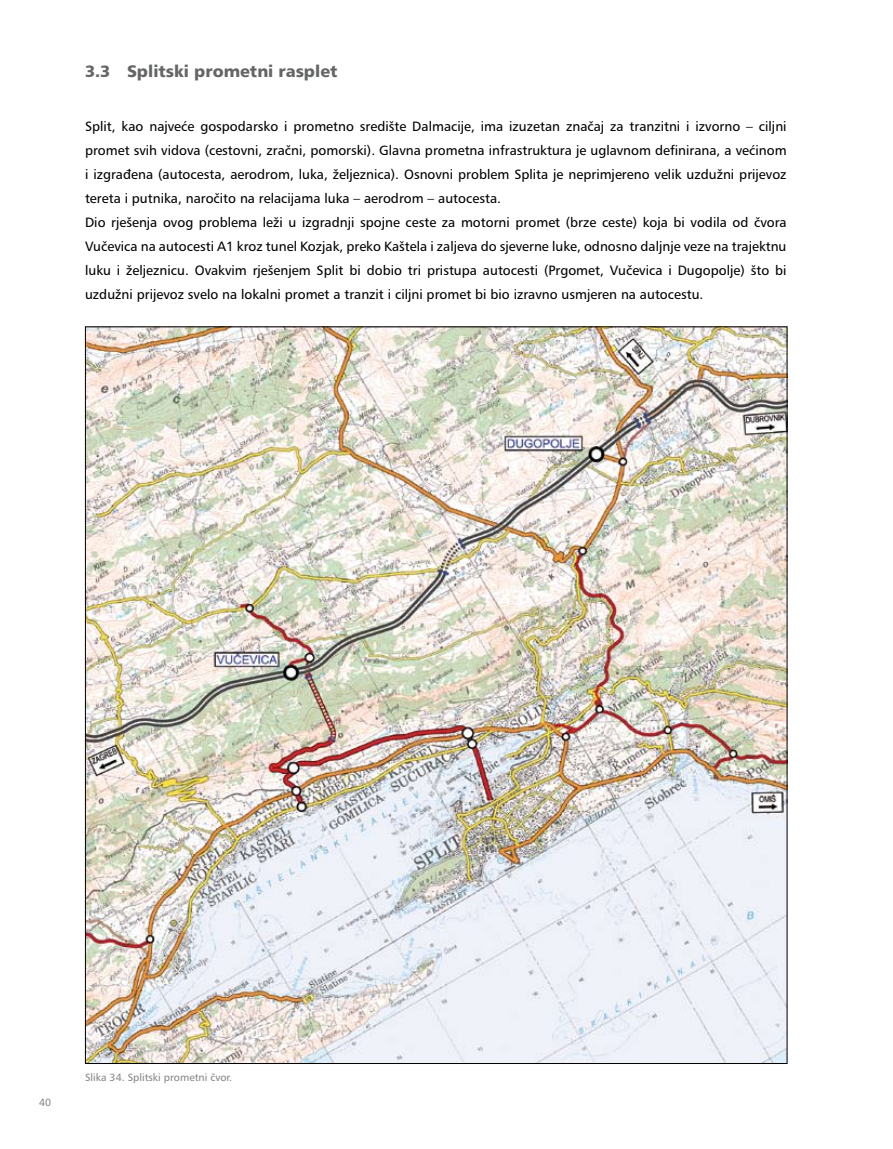
<style>
.page{position:relative;width:893px;height:1149px;background:#fff}
.page>*{position:absolute;margin:0;border:0;box-sizing:border-box;transform-origin:0 0}
.t1{font:900 16.5px "A Frutiger";color:#646567}
.t2{font:13.5px/24px "A Frutiger";color:#000}
.t3{font:10.5px "A Frutiger";color:#868689}
</style>
<div class="page">
<img style="left:87px;top:328px;width:698px;height:733px">
<p class="t1" style="left:85px;top:61px;width:254px">3.3 Splitski prometni rasplet</p>
<p class="t2" style="left:85px;top:114px;width:703px">Split, kao najve}e gospodarsko i prometno sredi{te Dalmacije, ima izuzetan zna~aj za tranzitni i izvorno – ciljni promet svih vidova (cestovni, zra~ni, pomorski). Glavna prometna infrastruktura je uglavnom definirana, a ve}inom i izgra|ena (autocesta, aerodrom, luka, `eljeznica). Osnovni problem Splita je neprimjereno velik uzdu`ni prijevoz tereta i putnika, naro~ito na relacijama luka – aerodrom – autocesta.<br>Dio rje{enja ovog problema le`i u izgradnji spojne ceste za motorni promet (brze ceste) koja bi vodila od ~vora Vu~evica na autocesti A1 kroz tunel Kozjak, preko Ka{tela i zaljeva do sjeverne luke, odnosno daljnje veze na trajektnu luku i `eljeznicu. Ovakvim rje{enjem Split bi dobio tri pristupa autocesti (Prgomet, Vu~evica i Dugopolje) {to bi uzdu`ni prijevoz svelo na lokalni promet a tranzit i ciljni promet bi bio izravno usmjeren na autocestu.</p>
<p class="t3" style="left:39px;top:1095px;width:14px">40</p>
<p class="t3" style="left:85px;top:1070px;width:149px">Slika 34. Splitski prometni ~vor.</p>
</div>
